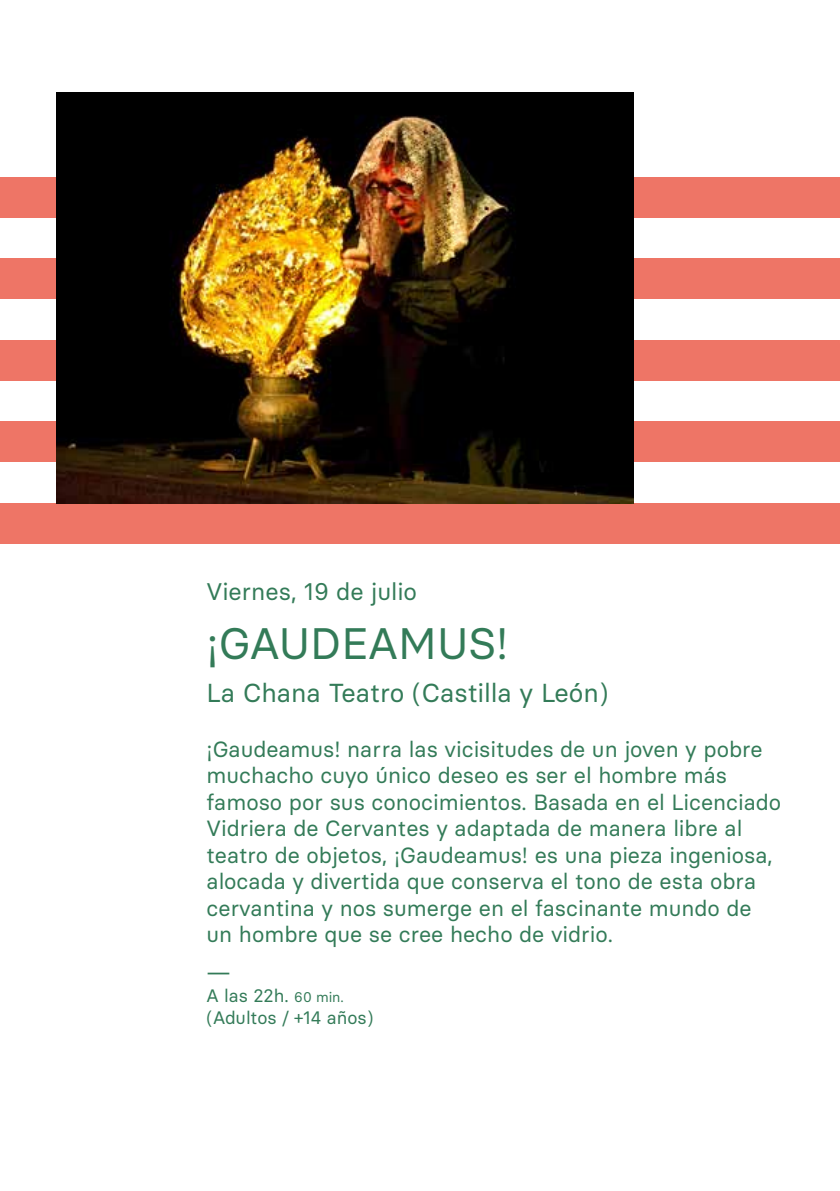
<style>
.page{position:relative;width:840px;height:1191px;background:#fff}
.page>*{position:absolute;margin:0;border:0;box-sizing:border-box;transform-origin:0 0}
.t1{font:44px "Basier Circle";color:#337b58}
.t2{font:26px "Basier Circle";color:#337b58}
.t3{font:24px "Basier Circle";color:#337b58}
.t4{font:22px/26.4px "Basier Circle";color:#337b58}
.t5{font:18px/22px "Basier Circle";color:#337b58}
.s1{font-size:14px}
</style>
<div class="page">
<div style="left:0;top:421px;width:839px;height:41px;background:#ee7566"></div>
<div style="left:0;top:503px;width:839px;height:40px;background:#ee7566"></div>
<div style="left:0;top:340px;width:839px;height:41px;background:#ee7566"></div>
<div style="left:0;top:259px;width:839px;height:40px;background:#ee7566"></div>
<div style="left:0;top:177px;width:839px;height:41px;background:#ee7566"></div>
<img style="left:57px;top:92px;width:576px;height:411px">
<p class="t3" style="left:206px;top:576px;width:212px">Viernes, 19 de julio</p>
<h1 class="t1" style="left:206px;top:616px;width:303px">¡GAUDEAMUS!</h1>
<p class="t2" style="left:206px;top:677px;width:403px">La Chana Teatro (Castilla y León)</p>
<p class="t4" style="left:206px;top:735px;width:575px">¡Gaudeamus! narra las vicisitudes de un joven y pobre muchacho cuyo único deseo es ser el hombre más famoso por sus conocimientos. Basada en el Licenciado Vidriera de Cervantes y adaptada de manera libre al teatro de objetos, ¡Gaudeamus! es una pieza ingeniosa, alocada y divertida que conserva el tono de esta obra cervantina y nos sumerge en el fascinante mundo de un hombre que se cree hecho de vidrio.</p>
<p class="t4" style="left:206px;top:958px;width:26px">—</p>
<p class="t5" style="left:206px;top:984px;width:168px">A las 22h. <span class="s1">60 min. </span>(Adultos / +14 años)</p>
</div>
